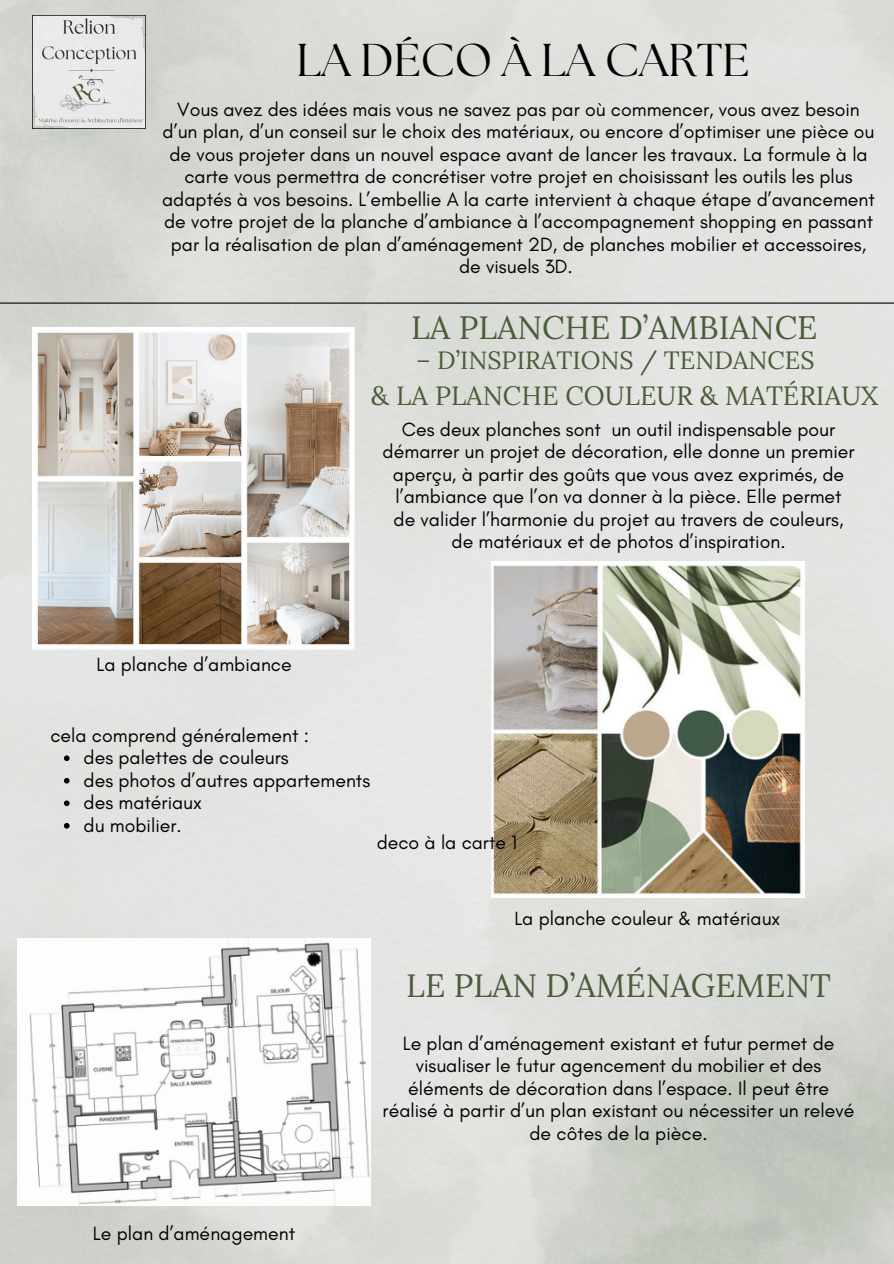
<style>
.page{position:relative;width:894px;height:1264px;background:#fff}
.page>*{position:absolute;margin:0;border:0;box-sizing:border-box;transform-origin:0 0}
.t1{font:45.9px "The Seasons";color:#000}
.t2{font:32.4px "Lora";color:#4a5c39}
.t3{font:26.4px "Lora";color:#4a5c39}
.t4{font:24.9px "Lora";color:#4a5c39}
.t5{font:19.5px/22.5px "Glacial Indifference";color:#000;text-align:center}
</style>
<div class="page">
<img style="left:0;top:0;width:893px;height:1263px">
<hr style="left:0;top:302px;width:893px;height:2px;background:#000">
<img style="left:33px;top:16px;width:112px;height:112px">
<img style="left:33px;top:327px;width:322px;height:322px">
<img style="left:491px;top:562px;width:313px;height:335px">
<img style="left:18px;top:938px;width:352px;height:267px">
<svg style="left:64px;top:755px;width:6px;height:6px"></svg>
<svg style="left:64px;top:778px;width:6px;height:5px"></svg>
<svg style="left:64px;top:800px;width:6px;height:6px"></svg>
<svg style="left:64px;top:823px;width:6px;height:5px"></svg>
<p class="t1" style="left:296px;top:39px;width:454px">LA DÉCO À LA CARTE</p>
<h1 class="t5" style="left:162px;top:98px;width:714px">Vous avez des idées mais vous ne savez pas par où commencer, vous avez besoin d’un plan, d’un conseil sur le choix des matériaux, ou encore d’optimiser une pièce ou de vous projeter dans un nouvel espace avant de lancer les travaux. La formule à la carte vous permettra de concrétiser votre projet en choisissant les outils les plus adaptés à vos besoins. L’embellie A la carte intervient à chaque étape d’avancement de votre projet de la planche d’ambiance à l’accompagnement shopping en passant par la réalisation de plan d’aménagement 2D, de planches mobilier et accessoires, de visuels 3D.</h1>
<p class="t2" style="left:411px;top:306px;width:408px">LA PLANCHE D’AMBIANCE</p>
<p class="t4" style="left:416px;top:344px;width:400px">– D’INSPIRATIONS / TENDANCES</p>
<p class="t3" style="left:371px;top:378px;width:509px">&amp; LA PLANCHE COULEUR &amp; MATÉRIAUX</p>
<p class="t5" style="left:382px;top:417px;width:473px">Ces deux planches sont un outil indispensable pour démarrer un projet de décoration, elle donne un premier aperçu, à partir des goûts que vous avez exprimés, de l’ambiance que l’on va donner à la pièce. Elle permet de valider l’harmonie du projet au travers de couleurs, de matériaux et de photos d’inspiration.</p>
<p class="t5" style="left:96px;top:653px;width:197px">La planche d’ambiance</p>
<p class="t5" style="left:50px;top:723px;width:260px">cela comprend généralement :</p>
<h3 class="t5" style="left:84px;top:746px;width:207px">des palettes de couleurs</h3>
<h3 class="t5" style="left:84px;top:768px;width:288px">des photos d’autres appartements</h3>
<p class="t5" style="left:84px;top:791px;width:120px">des matériaux</p>
<p class="t5" style="left:84px;top:813px;width:100px">du mobilier.</p>
<p class="t5" style="left:376px;top:831px;width:142px">deco à la carte 1</p>
<p class="t5" style="left:514px;top:907px;width:267px">La planche couleur &amp; matériaux</p>
<p class="t2" style="left:406px;top:964px;width:426px">LE PLAN D’AMÉNAGEMENT</p>
<p class="t5" style="left:93px;top:1221px;width:204px">Le plan d’aménagement</p>
<p class="t5" style="left:382px;top:1031px;width:473px">Le plan d’aménagement existant et futur permet de visualiser le futur agencement du mobilier et des éléments de décoration dans l’espace. Il peut être réalisé à partir d’un plan existant ou nécessiter un relevé de côtes de la pièce.</p>
</div>
